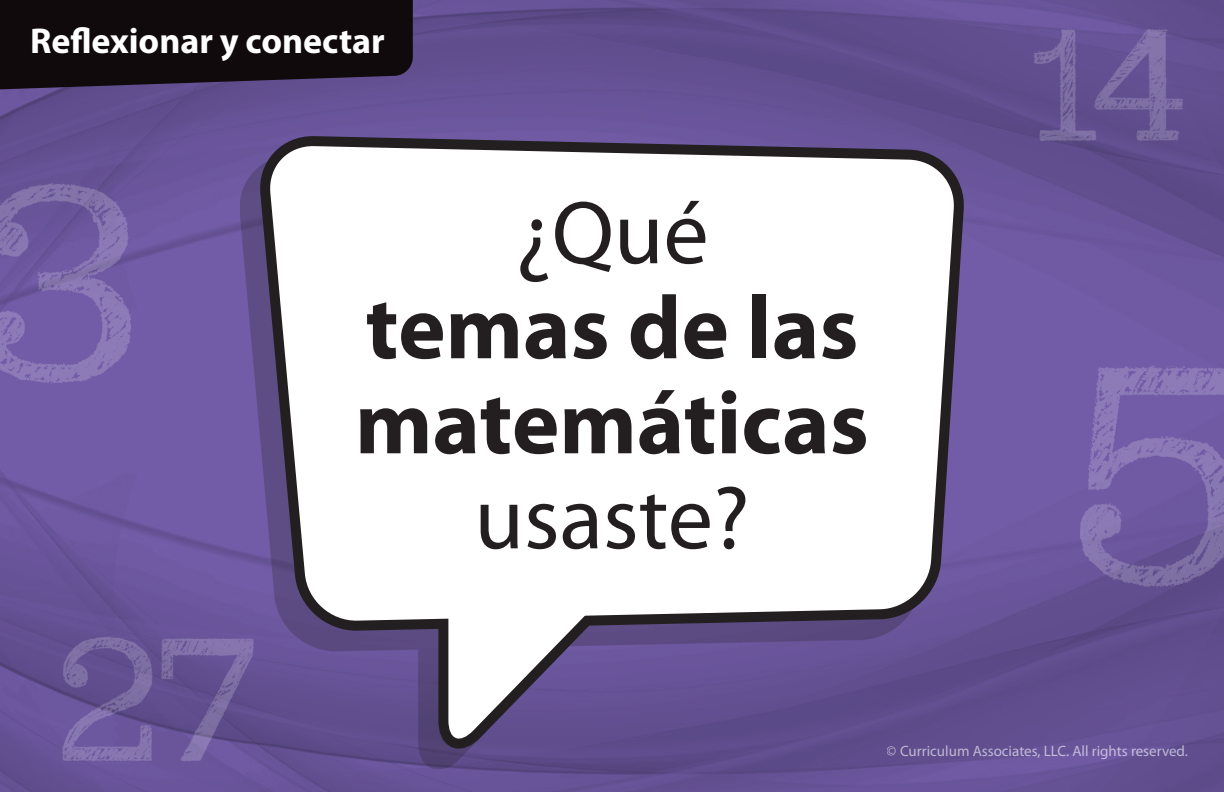
<style>
.page{position:relative;width:1224px;height:792px;background:#fff}
.page>*{position:absolute;margin:0;border:0;box-sizing:border-box;transform-origin:0 0}
.Myriad_45_47_5{font:700 90px/95px "Myriad Pro";color:#231f20;text-align:center}
.Myriad_45_47_5-2{font:90px "Myriad Pro";color:#231f20}
.t1{font:700 36px "Myriad Pro";color:#fff}
.t2{font:15px "Myriad Pro";color:#fff}
.s1{font-weight:400}
</style>
<div class="page">
<img style="left:0;top:0;width:1224px;height:792px">
<img style="left:0;top:169px;width:145px;height:229px">
<img style="left:1080px;top:357px;width:144px;height:236px">
<img style="left:1026px;top:19px;width:67px;height:132px">
<img style="left:1093px;top:19px;width:95px;height:132px">
<img style="left:55px;top:627px;width:102px;height:145px">
<img style="left:157px;top:627px;width:105px;height:145px">
<div style="left:240px;top:156px;width:704px;height:613px;background:#231f20;opacity:.25"></div>
<svg style="left:268px;top:126px;width:709px;height:503px;background:#604e8a"></svg>
<svg style="left:268px;top:146px;width:687px;height:475px"></svg>
<svg style="left:428px;top:562px;width:206px;height:183px"></svg>
<svg style="left:0;top:0;width:413px;height:94px;background:#1b121c"></svg>
<h2 class="t1" style="left:30px;top:21px;width:356px">Reflexionar y conectar</h2>
<p class="Myriad_45_47_5-2" style="left:515px;top:184px;width:195px">¿Qué</p>
<p class="Myriad_45_47_5" style="left:355px;top:282px;width:515px">temas de las matemáticas <span class="s1">usaste?</span></p>
<p class="t2" style="left:887px;top:743px;width:303px">© Curriculum Associates, LLC. All rights reserved.</p>
</div>
